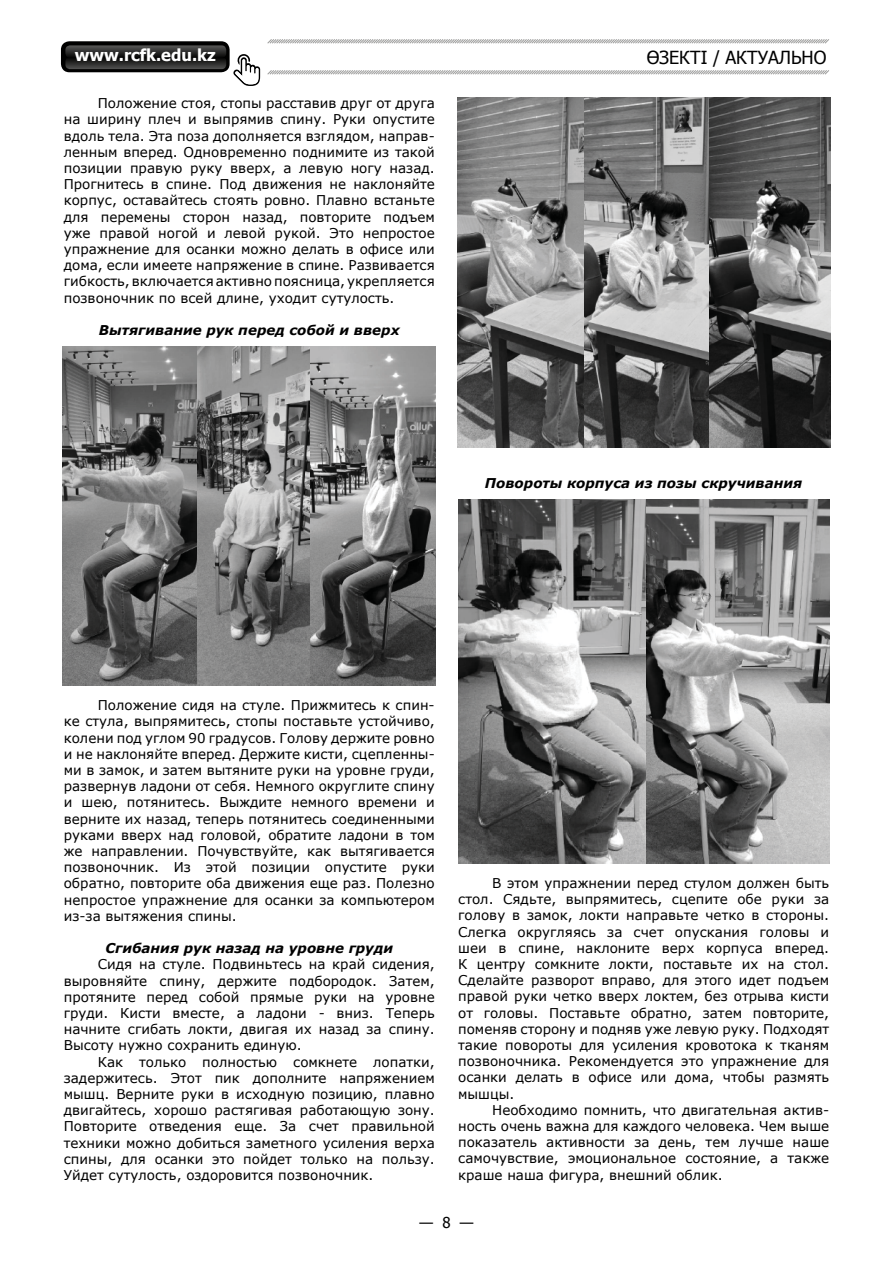
<style>
.page{position:relative;width:893px;height:1263px;background:#fff}
.page>*{position:absolute;margin:0;border:0;box-sizing:border-box;transform-origin:0 0}
.t1{font:18px "Tahoma";color:#000}
.t2{font:700 16.5px "Tahoma";color:#fff}
.t3{font:15px "Tahoma";color:#000}
.t4{font:13.5px/16.2px "Verdana";color:#000;text-align:justify}
.t5{font:italic 700 13.5px "Verdana";color:#000}
</style>
<div class="page">
<svg style="left:267px;top:70px;width:562px;height:5px"></svg>
<svg style="left:267px;top:39px;width:562px;height:5px"></svg>
<div style="left:61px;top:41px;width:169px;height:31px;background:#000;border-radius:9px"></div>
<svg style="left:65px;top:45px;width:161px;height:13px;background:#2f2f2e"></svg>
<svg style="left:65px;top:57px;width:161px;height:12px"></svg>
<svg style="left:233px;top:54px;width:27px;height:32px"></svg>
<img style="left:63px;top:346px;width:373px;height:339px">
<img style="left:457px;top:98px;width:373px;height:349px">
<img style="left:458px;top:500px;width:371px;height:363px">
<p class="t2" style="left:75px;top:43px;width:143px">www.rcfk.edu.kz</p>
<p class="t4" style="left:64px;top:95px;width:373px;text-indent:34px">Положение стоя, стопы расставив друг от друга на ширину плеч и выпрямив спину. Руки опустите вдоль тела. Эта поза дополняется взглядом, направ&shy;ленным вперед. Одновременно поднимите из такой позиции правую руку вверх, а левую ногу назад.<br>Прогнитесь в спине. Под движения не наклоняйте корпус, оставайтесь стоять ровно. Плавно встаньте для перемены сторон назад, повторите подъем уже правой ногой и левой рукой. Это непростое упражнение для осанки можно делать в офисе или дома, если имеете напряжение в спине. Развивается гибкость, включается активно поясница, укрепляется позвоночник по всей длине, уходит сутулость.</p>
<p class="t5" style="left:99px;top:320px;width:302px">Вытягивание рук перед собой и вверх</p>
<h1 class="t1" style="left:647px;top:45px;width:181px">ӨЗЕКТІ / АКТУАЛЬНО</h1>
<p class="t5" style="left:485px;top:474px;width:319px">Повороты корпуса из позы скручивания</p>
<p class="t4" style="left:64px;top:697px;width:372px;text-indent:34px">Положение сидя на стуле. Прижмитесь к спин&shy;ке стула, выпрямитесь, стопы поставьте устойчиво, колени под углом 90 градусов. Голову держите ровно и не наклоняйте вперед. Держите кисти, сцепленны&shy;ми в замок, и затем вытяните руки на уровне груди, развернув ладони от себя. Немного округлите спину и шею, потянитесь. Выждите немного времени и верните их назад, теперь потянитесь соединенными руками вверх над головой, обратите ладони в том же направлении. Почувствуйте, как вытягивается позвоночник. Из этой позиции опустите руки обратно, повторите оба движения еще раз. Полезно непростое упражнение для осанки за компьютером из-за вытяжения спины.</p>
<p class="t5" style="left:105px;top:939px;width:289px">Сгибания рук назад на уровне груди</p>
<p class="t4" style="left:64px;top:956px;width:373px;text-indent:34px">Сидя на стуле. Подвиньтесь на край сидения, выровняйте спину, держите подбородок. Затем, протяните перед собой прямые руки на уровне груди. Кисти вместе, а ладони - вниз. Теперь начните сгибать локти, двигая их назад за спину.<br>Высоту нужно сохранить единую.</p>
<p class="t4" style="left:64px;top:1053px;width:372px;text-indent:34px">Как только полностью сомкнете лопатки, задержитесь. Этот пик дополните напряжением мышц. Верните руки в исходную позицию, плавно двигайтесь, хорошо растягивая работающую зону.<br>Повторите отведения еще. За счет правильной техники можно добиться заметного усиления верха спины, для осанки это пойдет только на пользу.<br>Уйдет сутулость, оздоровится позвоночник.</p>
<p class="t4" style="left:458px;top:875px;width:373px;text-indent:34px">В этом упражнении перед стулом должен быть стол. Сядьте, выпрямитесь, сцепите обе руки за голову в замок, локти направьте четко в стороны.<br>Слегка округляясь за счет опускания головы и шеи в спине, наклоните верх корпуса вперед.<br>К центру сомкните локти, поставьте их на стол.<br>Сделайте разворот вправо, для этого идет подъем правой руки четко вверх локтем, без отрыва кисти от головы. Поставьте обратно, затем повторите, поменяв сторону и подняв уже левую руку. Подходят такие повороты для усиления кровотока к тканям позвоночника. Рекомендуется это упражнение для осанки делать в офисе или дома, чтобы размять мышцы.</p>
<p class="t4" style="left:458px;top:1101px;width:372px;text-indent:34px">Необходимо помнить, что двигательная актив&shy;ность очень важна для каждого человека. Чем выше показатель активности за день, тем лучше наше самочувствие, эмоциональное состояние, а также краше наша фигура, внешний облик.</p>
<p class="t3" style="left:419px;top:1213px;width:56px">— 8 —</p>
</div>
